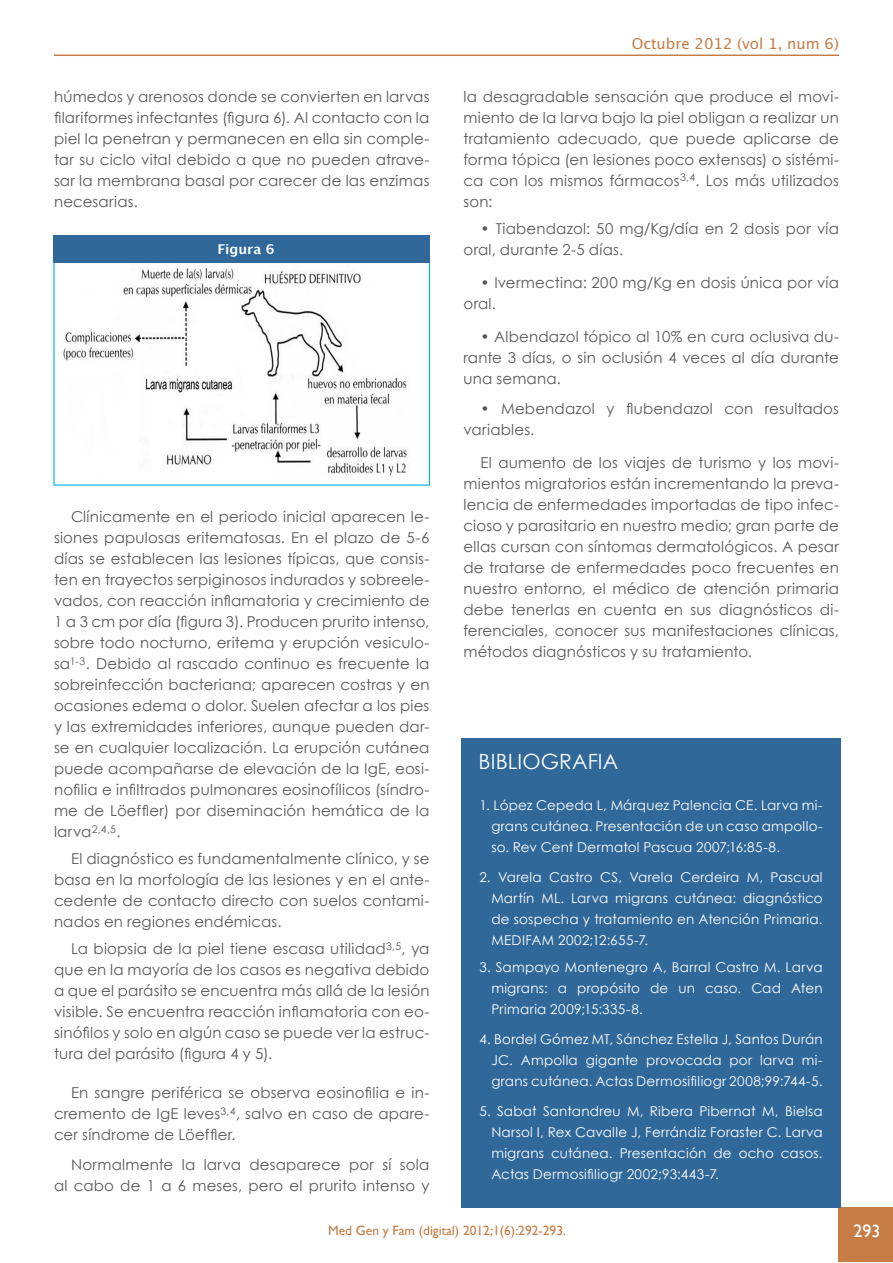
<style>
.page{position:relative;width:893px;height:1263px;background:#fff}
.page>*{position:absolute;margin:0;border:0;box-sizing:border-box;transform-origin:0 0}
.Bibliografía_título{font:21px "Century Gothic";letter-spacing:.005em;color:#fff}
.t1{font:18px "Gill Sans";color:#fff}
.Parrafo{font:15px/21px "Century Gothic";letter-spacing:.01em;color:#57585a;text-align:justify}
.t2{font:15px "Lucida Grande";color:#c57d45}
.Bibliografía{font:13.5px/21px "Century Gothic";letter-spacing:.015em;color:#fff;text-align:justify}
.t3{font:13.5px "Gill Sans";color:#c57d45}
.Titulo_Tabla_MGYF{font:700 13.5px "Lucida Grande";color:#fff}
</style>
<div class="page">
<hr style="left:54px;top:55px;width:785px;height:1px;background:#c57d45">
<div style="left:839px;top:1208px;width:54px;height:54px;background:#c57d45"></div>
<img style="left:63px;top:267px;width:344px;height:209px">
<div style="left:53px;top:235px;width:377px;height:27px;background:#306899"></div>
<div style="left:461px;top:738px;width:380px;height:470px;background:#306899"></div>
<p class="t2" style="left:632px;top:35px;width:209px">Octubre 2012 (vol 1, num 6)</p>
<p class="Parrafo" style="left:54px;top:86px;width:377px">húmedos y arenosos donde se convierten en larvas filariformes infectantes (figura 6). Al contacto con la piel la penetran y permanecen en ella sin comple&shy;tar su ciclo vital debido a que no pueden atrave&shy;sar la membrana basal por carecer de las enzimas necesarias.</p>
<p class="Titulo_Tabla_MGYF" style="left:217px;top:238px;width:59px">Figura 6</p>
<p class="Parrafo" style="left:54px;top:506px;width:377px;text-indent:17px">Clínicamente en el periodo inicial aparecen le&shy;siones papulosas eritematosas. En el plazo de 5-6 días se establecen las lesiones típicas, que consis&shy;ten en trayectos serpiginosos indurados y sobreele&shy;vados, con reacción inflamatoria y crecimiento de 1 a 3 cm por día (figura 3). Producen prurito intenso, sobre todo nocturno, eritema y erupción vesiculo&shy;sa<sup>1-3</sup>. Debido al rascado continuo es frecuente la sobreinfección bacteriana; aparecen costras y en ocasiones edema o dolor. Suelen afectar a los pies y las extremidades inferiores, aunque pueden dar&shy;se en cualquier localización. La erupción cutánea puede acompañarse de elevación de la IgE, eosi&shy;nofilia e infiltrados pulmonares eosinofílicos (síndro&shy;me de Löeffler) por diseminación hemática de la larva<sup>2,4,5</sup>.</p>
<p class="Parrafo" style="left:54px;top:848px;width:377px;text-indent:17px">El diagnóstico es fundamentalmente clínico, y se basa en la morfología de las lesiones y en el ante&shy;cedente de contacto directo con suelos contami&shy;nados en regiones endémicas.</p>
<p class="Parrafo" style="left:54px;top:938px;width:377px;text-indent:17px">La biopsia de la piel tiene escasa utilidad<sup>3,5</sup>, ya que en la mayoría de los casos es negativa debido a que el parásito se encuentra más allá de la lesión visible. Se encuentra reacción inflamatoria con eo&shy;sinófilos y solo en algún caso se puede ver la estruc&shy;tura del parásito (figura 4 y 5).</p>
<p class="Parrafo" style="left:54px;top:1082px;width:377px;text-indent:17px">En sangre periférica se observa eosinofilia e in&shy;cremento de IgE leves<sup>3,4</sup>, salvo en caso de apare&shy;cer síndrome de Löeffler.</p>
<p class="Parrafo" style="left:54px;top:1154px;width:377px;text-align:right">Normalmente la larva desaparece por sí sola al cabo de 1 a 6 meses, pero el prurito intenso y</p>
<p class="Parrafo" style="left:463px;top:86px;width:377px">la desagradable sensación que produce el movi&shy;miento de la larva bajo la piel obligan a realizar un tratamiento adecuado, que puede aplicarse de forma tópica (en lesiones poco extensas) o sistémi&shy;ca con los mismos fármacos<sup>3,4</sup>. Los más utilizados son:</p>
<p class="Parrafo" style="left:463px;top:218px;width:377px;text-indent:17px">• Tiabendazol: 50 mg/Kg/día en 2 dosis por vía oral, durante 2-5 días.</p>
<p class="Parrafo" style="left:463px;top:272px;width:377px;text-indent:17px">• Ivermectina: 200 mg/Kg en dosis única por vía oral.</p>
<p class="Parrafo" style="left:463px;top:326px;width:377px;text-indent:17px">• Albendazol tópico al 10% en cura oclusiva du&shy;rante 3 días, o sin oclusión 4 veces al día durante una semana.</p>
<p class="Parrafo" style="left:463px;top:398px;width:377px;text-indent:17px">• Mebendazol y flubendazol con resultados variables.</p>
<p class="Parrafo" style="left:463px;top:452px;width:377px;text-indent:17px">El aumento de los viajes de turismo y los movi&shy;mientos migratorios están incrementando la preva&shy;lencia de enfermedades importadas de tipo infec&shy;cioso y parasitario en nuestro medio; gran parte de ellas cursan con síntomas dermatológicos. A pesar de tratarse de enfermedades poco frecuentes en nuestro entorno, el médico de atención primaria debe tenerlas en cuenta en sus diagnósticos di&shy;ferenciales, conocer sus manifestaciones clínicas, métodos diagnósticos y su tratamiento.</p>
<p class="Bibliografía_título" style="left:478px;top:746px;width:141px">BIBLIOGRAFIA</p>
<p class="Bibliografía" style="left:491px;top:794px;width:333px;text-indent:-12px">1. López Cepeda L, Márquez Palencia CE. Larva mi&shy;grans cutánea. Presentación de un caso ampollo&shy;so. Rev Cent Dermatol Pascua 2007;16:85-8.</p>
<p class="Bibliografía" style="left:491px;top:866px;width:333px;text-indent:-12px">2. Varela Castro CS, Varela Cerdeira M, Pascual Martín ML. Larva migrans cutánea: diagnóstico de sospecha y tratamiento en Atención Primaria.<br>MEDIFAM 2002;12:655-7.</p>
<p class="Bibliografía" style="left:491px;top:956px;width:333px;text-indent:-12px">3. Sampayo Montenegro A, Barral Castro M. Larva migrans: a propósito de un caso. Cad Aten Primaria 2009;15:335-8.</p>
<p class="Bibliografía" style="left:491px;top:1028px;width:333px;text-indent:-12px">4. Bordel Gómez MT, Sánchez Estella J, Santos Durán JC. Ampolla gigante provocada por larva mi&shy;grans cutánea. Actas Dermosifiliogr 2008;99:744-5.</p>
<p class="Bibliografía" style="left:491px;top:1100px;width:333px;text-indent:-12px">5. Sabat Santandreu M, Ribera Pibernat M, Bielsa Narsol I, Rex Cavalle J, Ferrándiz Foraster C. Larva migrans cutánea. Presentación de ocho casos.<br>Actas Dermosifiliogr 2002;93:443-7.</p>
<p class="t3" style="left:328px;top:1223px;width:239px">Med Gen y Fam (digital) 2012;1(6):292-293.</p>
<p class="t1" style="left:854px;top:1221px;width:28px">293</p>
</div>
